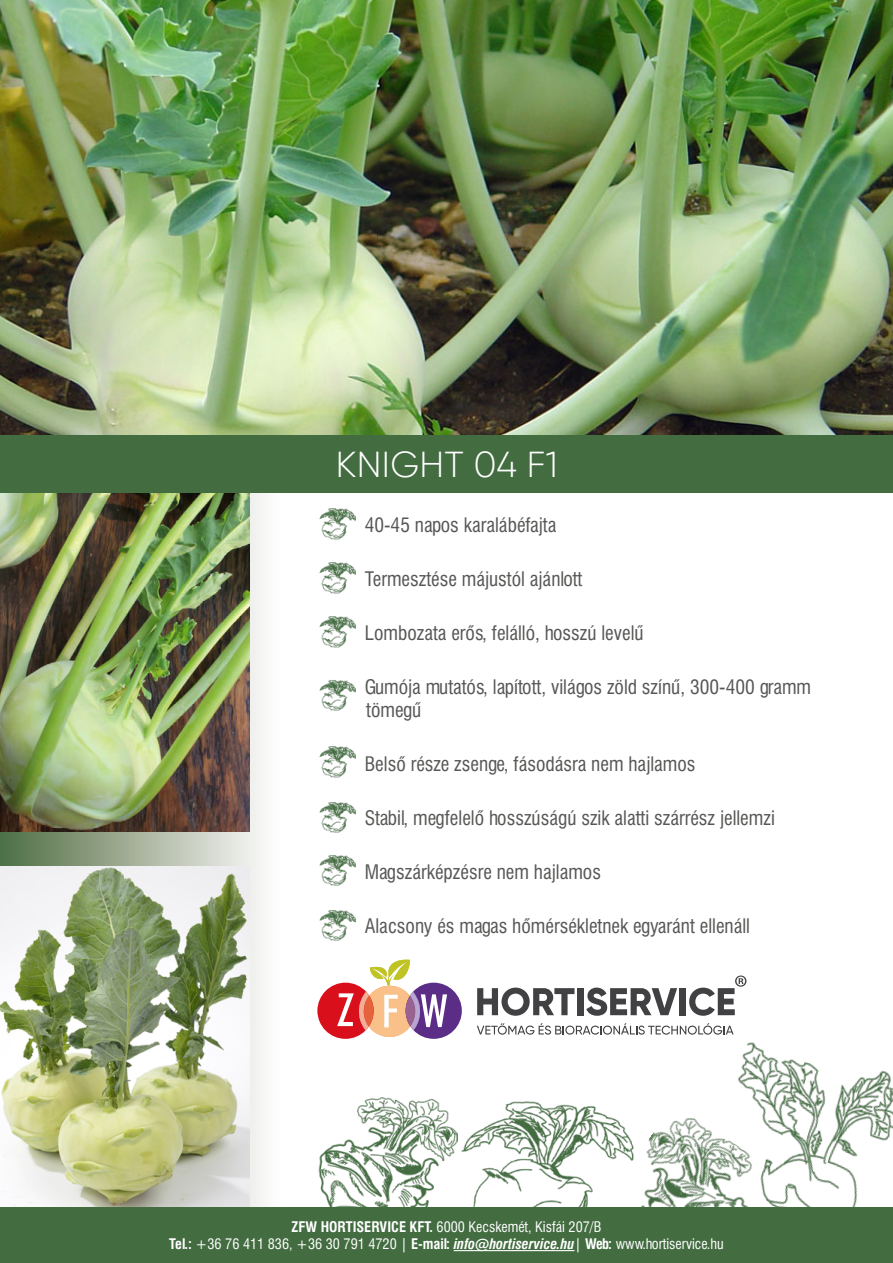
<style>
.page{position:relative;width:893px;height:1263px;background:#fff}
.page>*{position:absolute;margin:0;border:0;box-sizing:border-box;transform-origin:0 0}
.t1{font:300 36px "Gilroy";letter-spacing:.01em;color:#fff}
.t2{font:19.5px/23.4px "Swiss 721 Cn PFL";color:#575756}
.t3{font:14.25px/17.1px "Swiss 721 Cn PFL";color:#fff;text-align:center}
.s1{font-weight:700}
.s2{font-weight:700;font-style:italic}
</style>
<div class="page">
<div style="left:0;top:456px;width:281px;height:752px;background:linear-gradient(to right,#57734b,#fffcfd)"></div>
<img style="left:307px;top:1097px;width:141px;height:111px">
<img style="left:448px;top:1101px;width:142px;height:107px">
<img style="left:590px;top:1106px;width:79px;height:102px">
<img style="left:669px;top:1015px;width:224px;height:193px">
<div style="left:0;top:1208px;width:893px;height:55px;background:#436c41"></div>
<hr style="left:454px;top:1250px;width:120px;height:1px;background:#fff">
<img style="left:0;top:0;width:893px;height:435px">
<img style="left:0;top:866px;width:249px;height:340px">
<img style="left:0;top:492px;width:249px;height:340px">
<img style="left:319px;top:508px;width:36px;height:32px">
<img style="left:319px;top:562px;width:36px;height:32px">
<img style="left:319px;top:616px;width:36px;height:32px">
<img style="left:319px;top:680px;width:36px;height:31px">
<img style="left:319px;top:746px;width:36px;height:32px">
<img style="left:319px;top:802px;width:36px;height:31px">
<img style="left:319px;top:855px;width:36px;height:31px">
<img style="left:319px;top:910px;width:36px;height:31px">
<svg style="left:317px;top:959px;width:145px;height:80px"></svg>
<svg style="left:477px;top:987px;width:97px;height:29px"></svg>
<div style="left:577px;top:988px;width:6px;height:27px;background:#414143"></div>
<svg style="left:586px;top:987px;width:91px;height:29px"></svg>
<div style="left:679px;top:988px;width:7px;height:27px;background:#414143"></div>
<svg style="left:477px;top:1023px;width:257px;height:12px"></svg>
<svg style="left:689px;top:975px;width:57px;height:41px"></svg>
<div style="left:0;top:435px;width:893px;height:57px;background:#436c41"></div>
<h1 class="t1" style="left:336px;top:442px;width:223px">KNIGHT 04 F1</h1>
<p class="t2" style="left:365px;top:513px;width:193px">40-45 napos karalábéfajta</p>
<p class="t2" style="left:365px;top:567px;width:219px">Termesztése májustól ajánlott</p>
<p class="t2" style="left:365px;top:621px;width:280px">Lombozata erős, felálló, hosszú levelű</p>
<p class="t2" style="left:365px;top:675px;width:448px">Gumója mutatós, lapított, világos zöld színű, 300-400 gramm tömegű</p>
<p class="t2" style="left:365px;top:752px;width:332px">Belső része zsenge, fásodásra nem hajlamos</p>
<p class="t2" style="left:365px;top:806px;width:412px">Stabil, megfelelő hosszúságú szik alatti szárrész jellemzi</p>
<p class="t2" style="left:365px;top:860px;width:238px">Magszárképzésre nem hajlamos</p>
<p class="t2" style="left:365px;top:914px;width:387px">Alacsony és magas hőmérsékletnek egyaránt ellenáll</p>
<p class="t3" style="left:169px;top:1218px;width:556px"><span class="s1">ZFW HORTISERVICE KFT.</span> 6000 Kecskemét, Kisfái 207/B<br><span class="s1">Tel.:</span> +36 76 411 836, +36 30 791 4720 | <span class="s1">E-mail:</span> <span class="s2">info@hortiservice.hu</span>| <span class="s1">Web:</span> www.hortiservice.hu</p>
</div>
